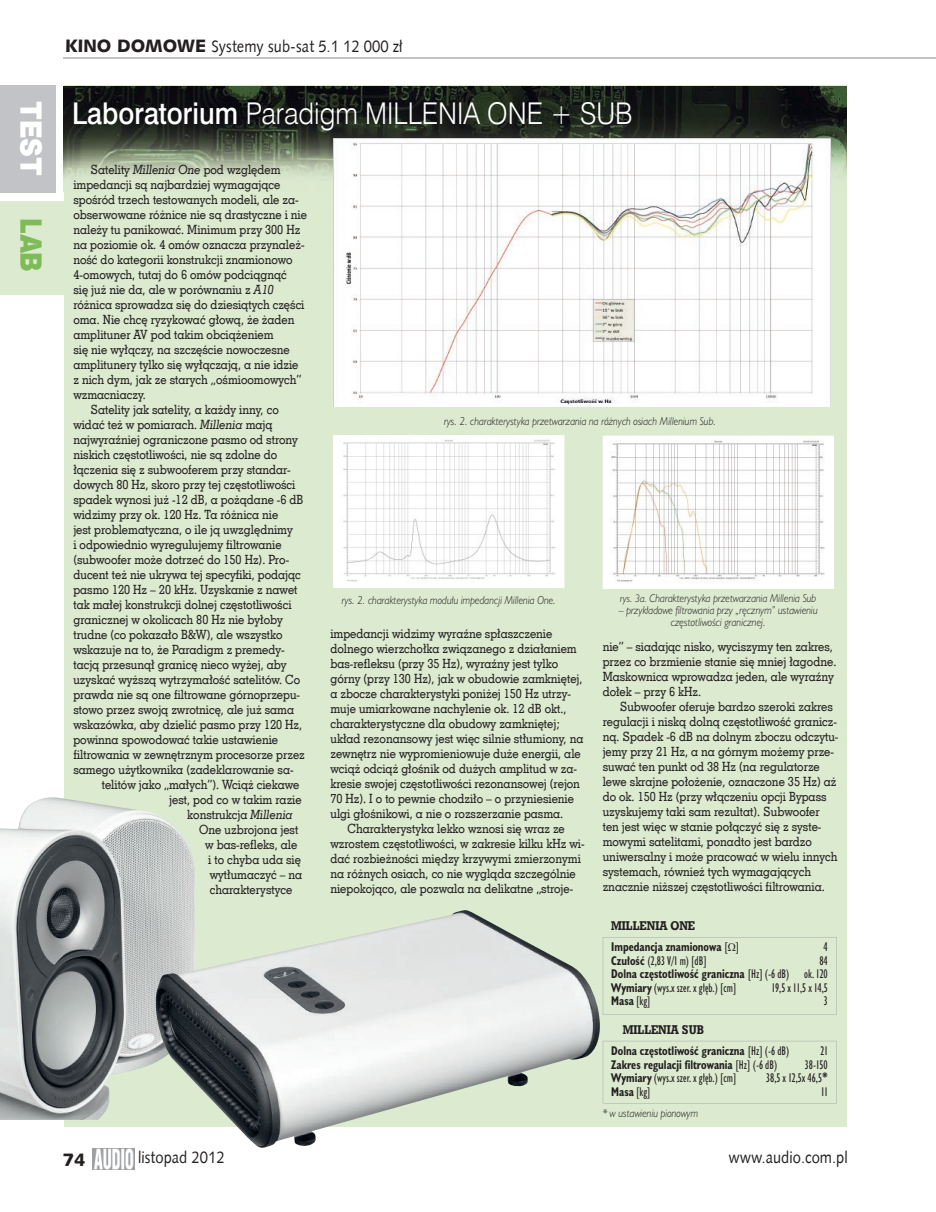
<style>
.page{position:relative;width:936px;height:1212px;background:#fff}
.page>*{position:absolute;margin:0;border:0;box-sizing:border-box;transform-origin:0 0}
.t1{font:30px "Swis 721 Lt EU";color:#fff;scale:.9 1}
.t2{font:27.15px "Swis 721 Blk 2 EU";color:#fff;scale:.9 1}
.t3{font:27.15px "Swis 721 Blk 2 EU";color:#7fbc59;scale:.9 1}
.t4{font:18px "Humanst 531 Blk EU";color:#231f20}
.t5{font:16.5px "Humanst 531 EU";color:#231f20;scale:.9 1}
.t6{font:12.75px/15px "Geo Slab 703 Md EU";color:#231f20;scale:.9 1}
.t7{font:12.75px "Geo Slab 712 Bd EU";color:#231f20;scale:.9 1}
.t8{font:700 11.55px "Humanst 521 Cn PL";color:#231f20;scale:.9 1}
.t9{font:11.55px "Humanst 521 Cn PL";color:#231f20;scale:.9 1}
.t10{font:italic 10.5px/12px "Humanst 521 Lt PL";color:#231f20;text-align:center;scale:.9 1}
.s1{font-family:"Humanst 531 Blk EU";font-size:18px}
.s2{font-family:"Swis 721 Md EU"}
.s3{font-style:italic}
.s4{font-size:9.9px}
.s5{font-weight:400}
.s6{font-weight:700}
.s7{font-weight:700;font-size:12.75px}
</style>
<div class="page">
<div style="left:0;top:85px;width:55px;height:107px;background:#c2c3c6"></div>
<img style="left:93px;top:1148px;width:41px;height:21px">
<div style="left:64px;top:85px;width:782px;height:1042px;background:#dcead0"></div>
<img style="left:64px;top:86px;width:782px;height:106px">
<div style="left:0;top:202px;width:64px;height:93px;background:#dcead0"></div>
<img style="left:333px;top:139px;width:497px;height:268px">
<svg style="left:602px;top:1041px;width:234px;height:62px"></svg>
<div style="left:333px;top:435px;width:231px;height:153px;background:#fff"></div>
<img style="left:339px;top:439px;width:218px;height:144px">
<div style="left:602px;top:436px;width:231px;height:152px;background:#fff"></div>
<img style="left:609px;top:439px;width:217px;height:145px">
<img style="left:0;top:797px;width:195px;height:323px">
<img style="left:154px;top:910px;width:446px;height:238px">
<hr style="left:64px;top:58px;width:871px;height:1px;background:#c2c3c6">
<svg style="left:602px;top:937px;width:234px;height:77px"></svg>
<h2 class="t2" style="left:50px;top:101px;width:85px;rotate:90deg">TEST</h2>
<h2 class="t3" style="left:50px;top:218px;width:61px;rotate:90deg">LAB</h2>
<p class="t5" style="left:65px;top:35px;width:376px"><span class="s1">KINO DOMOWE</span> Systemy sub-sat 5.1 12 000 zł</p>
<h1 class="t1" style="left:72px;top:96px;width:624px"><span class="s2">Laboratorium</span> Paradigm MILLENIA ONE + SUB</h1>
<p class="t6" style="left:90px;top:162px;width:213px">Satelity <span class="s3">Millenia One</span> pod względem</p>
<p class="t6" style="left:73px;top:177px;width:231px">impedancji są najbardziej wymagające</p>
<p class="t6" style="left:73px;top:192px;width:252px">spośród trzech testowanych modeli, ale za-</p>
<p class="t6" style="left:73px;top:207px;width:261px">obserwowane różnice nie są drastyczne i nie</p>
<p class="t6" style="left:73px;top:222px;width:254px">należy tu panikować. Minimum przy 300 Hz</p>
<p class="t6" style="left:73px;top:237px;width:258px">na poziomie ok. 4 omów oznacza przynależ-</p>
<p class="t6" style="left:73px;top:252px;width:245px">ność do kategorii konstrukcji znamionowo</p>
<p class="t6" style="left:73px;top:267px;width:239px">4-omowych, tutaj do 6 omów podciągnąć</p>
<p class="t6" style="left:73px;top:282px;width:224px">się już nie da, ale w porównaniu z <span class="s3">A10</span></p>
<p class="t6" style="left:73px;top:297px;width:258px">różnica sprowadza się do dziesiątych części</p>
<p class="t6" style="left:73px;top:312px;width:247px">oma. Nie chcę ryzykować głową, że żaden</p>
<p class="t6" style="left:73px;top:327px;width:224px">amplituner AV pod takim obciążeniem</p>
<p class="t6" style="left:73px;top:342px;width:242px">się nie wyłączy, na szczęście nowoczesne</p>
<p class="t6" style="left:73px;top:357px;width:252px">amplitunery tylko się wyłączają, a nie idzie</p>
<p class="t6" style="left:73px;top:372px;width:255px">z nich dym, jak ze starych „ośmioomowych”</p>
<p class="t6" style="left:73px;top:387px;width:82px">wzmacniaczy.</p>
<p class="t6" style="left:90px;top:402px;width:211px">Satelity jak satelity, a każdy inny, co</p>
<p class="t6" style="left:73px;top:417px;width:223px">widać też w pomiarach. <span class="s3">Millenia</span> mają</p>
<p class="t6" style="left:73px;top:432px;width:251px">najwyraźniej ograniczone pasmo od strony</p>
<p class="t6" style="left:73px;top:447px;width:228px">niskich częstotliwości, nie są zdolne do</p>
<p class="t6" style="left:73px;top:462px;width:243px">łączenia się z subwooferem przy standar-</p>
<p class="t6" style="left:73px;top:477px;width:248px">dowych 80 Hz, skoro przy tej częstotliwości</p>
<p class="t6" style="left:73px;top:492px;width:257px">spadek wynosi już -12 dB, a pożądane -6 dB</p>
<p class="t6" style="left:73px;top:507px;width:229px">widzimy przy ok. 120 Hz. Ta różnica nie</p>
<p class="t6" style="left:73px;top:522px;width:245px">jest problematyczna, o ile ją uwzględnimy</p>
<p class="t6" style="left:73px;top:537px;width:233px">i odpowiednio wyregulujemy filtrowanie</p>
<p class="t6" style="left:73px;top:552px;width:241px">(subwoofer może dotrzeć do 150 Hz). Pro-</p>
<p class="t6" style="left:73px;top:567px;width:254px">ducent też nie ukrywa tej specyfiki, podając</p>
<p class="t6" style="left:73px;top:582px;width:250px">pasmo 120 Hz – 20 kHz. Uzyskanie z nawet</p>
<p class="t6" style="left:73px;top:597px;width:244px">tak małej konstrukcji dolnej częstotliwości</p>
<p class="t6" style="left:73px;top:612px;width:234px">granicznej w okolicach 80 Hz nie byłoby</p>
<p class="t6" style="left:73px;top:627px;width:234px">trudne (co pokazało B&amp;W), ale wszystko</p>
<p class="t6" style="left:73px;top:642px;width:236px">wskazuje na to, że Paradigm z premedy-</p>
<p class="t6" style="left:73px;top:657px;width:238px">tacją przesunął granicę nieco wyżej, aby</p>
<p class="t6" style="left:73px;top:672px;width:253px">uzyskać wyższą wytrzymałość satelitów. Co</p>
<p class="t6" style="left:73px;top:687px;width:253px">prawda nie są one filtrowane górnoprzepu-</p>
<p class="t6" style="left:73px;top:702px;width:247px">stowo przez swoją zwrotnicę, ale już sama</p>
<p class="t6" style="left:73px;top:717px;width:256px">wskazówka, aby dzielić pasmo przy 120 Hz,</p>
<p class="t6" style="left:73px;top:732px;width:229px">powinna spowodować takie ustawienie</p>
<p class="t6" style="left:73px;top:747px;width:259px">filtrowania w zewnętrznym procesorze przez</p>
<p class="t6" style="left:73px;top:762px;width:246px">samego użytkownika (zadeklarowanie sa-</p>
<p class="t6" style="left:102px;top:777px;width:221px">telitów jako „małych”). Wciąż ciekawe</p>
<p class="t6" style="left:169px;top:792px;width:149px">jest, pod co w takim razie</p>
<p class="t6" style="left:187px;top:807px;width:119px">konstrukcja <span class="s3">Millenia</span></p>
<p class="t6" style="left:199px;top:822px;width:111px">One uzbrojona jest</p>
<p class="t6" style="left:205px;top:837px;width:104px">w bas-refleks, ale</p>
<p class="t6" style="left:208px;top:852px;width:104px">i to chyba uda się</p>
<p class="t6" style="left:210px;top:867px;width:104px">wytłumaczyć – na</p>
<p class="t6" style="left:210px;top:882px;width:93px">charakterystyce</p>
<p class="t10" style="left:444px;top:415px;width:304px">rys. 2. cha rak te rys ty ka przetwarzania na różnych osiach Millenium Sub.</p>
<p class="t10" style="left:342px;top:594px;width:239px">rys. 2. cha rak te rys ty ka mo du łu im pe dan cji Millenia One.</p>
<p class="t10" style="left:620px;top:591px;width:219px"><span class="s4">rys. 3a.</span> Charakterystyka przetwarzania Millenia Sub</p>
<p class="t10" style="left:618px;top:603px;width:223px">– przykładowe filtrowania przy „ręcznym” ustawieniu częstotliwości granicznej.</p>
<p class="t6" style="left:602px;top:639px;width:261px">nie” – siadając nisko, wyciszymy ten zakres, przez co brzmienie stanie się mniej łagodne.<br>Maskownica wprowadza jeden, ale wyraźny dołek – przy 6 kHz.</p>
<p class="t6" style="left:602px;top:699px;width:263px;text-indent:17px">Subwoofer oferuje bardzo szeroki zakres regulacji i niską dolną częstotliwość granicz&shy;ną. Spadek -6 dB na dolnym zboczu odczytu&shy;jemy przy 21 Hz, a na górnym możemy prze&shy;suwać ten punkt od 38 Hz (na regulatorze lewe skrajne położenie, oznaczone 35 Hz) aż do ok. 150 Hz (przy włączeniu opcji Bypass uzyskujemy taki sam rezultat). Subwoofer ten jest więc w stanie połączyć się z syste&shy;mowymi satelitami, ponadto jest bardzo uniwersalny i może pracować w wielu innych systemach, również tych wymagających znacznie niższej częstotliwości filtrowania.</p>
<p class="t6" style="left:330px;top:626px;width:282px">impedancji widzimy wyraźne spłaszczenie dolnego wierzchołka związanego z działaniem bas-refleksu (przy 35 Hz), wyraźny jest tylko górny (przy 130 Hz), jak w obudowie zamkniętej, a zbocze charakterystyki poniżej 150 Hz utrzy&shy;muje umiarkowane nachylenie ok. 12 dB okt., charakterystyczne dla obudowy zamkniętej; układ rezonansowy jest więc silnie stłumiony, na zewnętrz nie wypromieniowuje duże energii, ale wciąż odciąż głośnik od dużych amplitud w za&shy;kresie swojej częstotliwości rezonansowej (rejon 70 Hz). I o to pewnie chodziło – o przyniesienie ulgi głośnikowi, a nie o rozszerzanie pasma.</p>
<p class="t6" style="left:330px;top:821px;width:284px;text-indent:17px">Charakterystyka lekko wznosi się wraz ze wzrostem częstotliwości, w zakresie kilku kHz wi&shy;dać rozbieżności między krzywymi zmierzonymi na różnych osiach, co nie wygląda szczególnie niepokojąco, ale pozwala na delikatne „stroje-</p>
<p class="t7" style="left:611px;top:918px;width:95px">MILLENIA ONE</p>
<p class="t8" style="left:611px;top:939px;width:143px">Impedancja znamionowa <span class="s5">[ ]</span></p>
<p class="t9" style="left:823px;top:940px;width:6px">4</p>
<p class="t9" style="left:611px;top:953px;width:108px"><span class="s6">Czułość</span> (2,83 V/1 m) [dB]</p>
<p class="t9" style="left:819px;top:953px;width:11px">84</p>
<p class="t8" style="left:611px;top:966px;width:199px">Dolna częstotliwość graniczna <span class="s5">[Hz] (-6 dB)</span></p>
<p class="t9" style="left:804px;top:967px;width:28px">ok. 120</p>
<p class="t9" style="left:611px;top:980px;width:140px"><span class="s6">Wymiary</span> (wys.x szer. x głęb.) [cm]</p>
<p class="t9" style="left:771px;top:980px;width:64px">19,5 x 11,5 x 14,5</p>
<p class="t8" style="left:611px;top:993px;width:45px">Masa <span class="s5">[kg]</span></p>
<p class="t9" style="left:823px;top:994px;width:6px">3</p>
<p class="t7" style="left:622px;top:1022px;width:92px">MILLENIA SUB</p>
<p class="t8" style="left:611px;top:1043px;width:199px">Dolna częstotliwość graniczna <span class="s5">[Hz] (-6 dB)</span></p>
<p class="t9" style="left:820px;top:1043px;width:10px">21</p>
<p class="t8" style="left:611px;top:1056px;width:186px">Zakres regulacji filtrowania <span class="s5">[Hz] (-6 dB)</span></p>
<p class="t9" style="left:804px;top:1057px;width:27px">38-150</p>
<p class="t9" style="left:611px;top:1070px;width:140px"><span class="s6">Wymiary</span> (wys.x szer. x głęb.) [cm]</p>
<p class="t9" style="left:766px;top:1070px;width:70px">38,5 x 12,5x 46,5<span class="s7">*</span></p>
<p class="t8" style="left:611px;top:1083px;width:45px">Masa <span class="s5">[kg]</span></p>
<p class="t9" style="left:821px;top:1084px;width:9px">11</p>
<p class="t10" style="left:602px;top:1107px;width:108px">* w ustawieniu pionowym</p>
<h3 class="t4" style="left:63px;top:1148px;width:24px">74</h3>
<p class="t5" style="left:138px;top:1147px;width:98px">listopad 2012</p>
<p class="t5" style="left:728px;top:1146px;width:134px">www.audio.com.pl</p>
</div>
